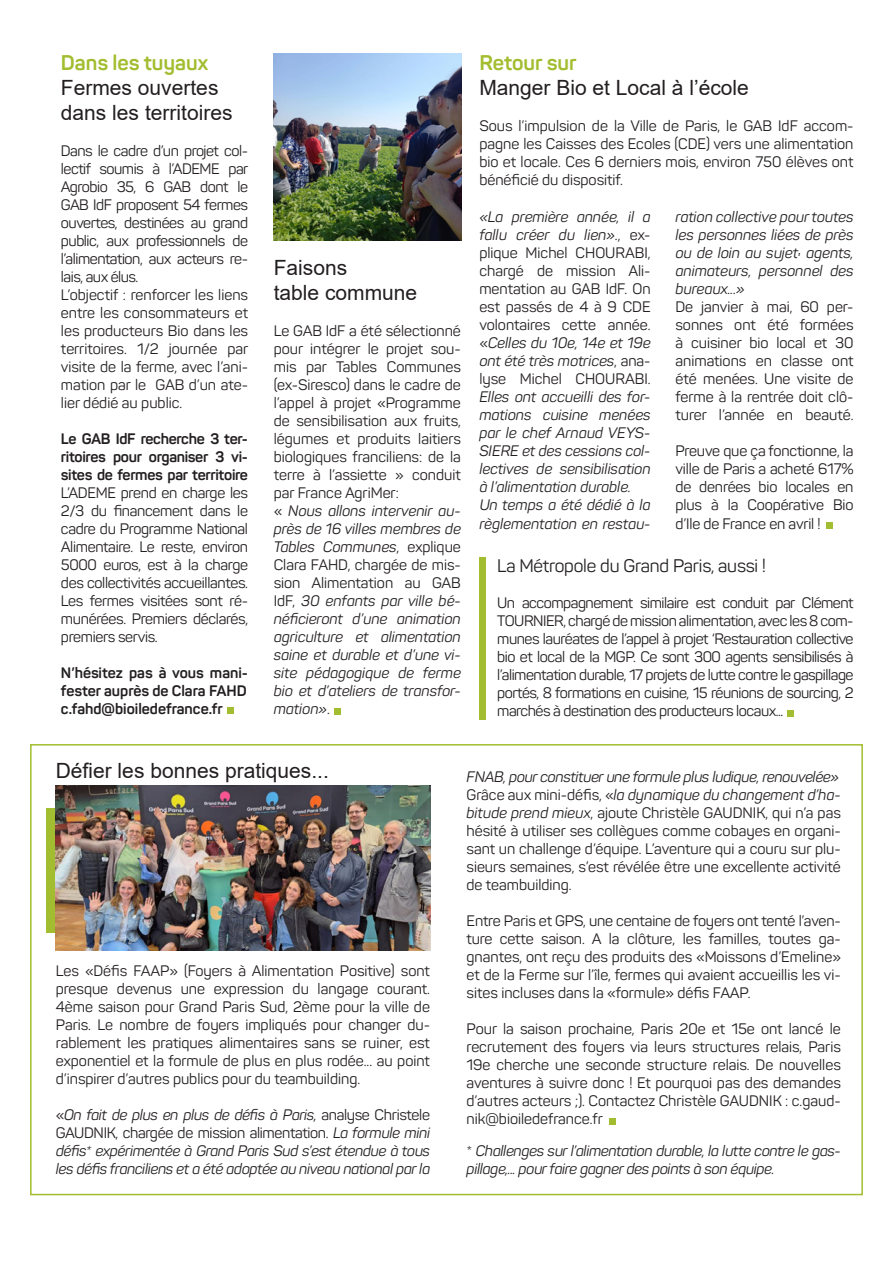
<style>
.page{position:relative;width:893px;height:1263px;background:#fff}
.page>*{position:absolute;margin:0;border:0;box-sizing:border-box;transform-origin:0 0}
.t1{font:21px/25.2px "Arial";color:#231f20}
.t2{font:700 21px "Panton";color:#a2bd2f}
.t3{font:18px "Panton";letter-spacing:-.01em;color:#231f20}
.t4{font:15px/18px "Panton";color:#231f20;text-align:justify}
.t5{font:italic 15px/18px "Panton";letter-spacing:-.02em;color:#231f20;text-align:justify}
.t6{font:700 15px/18px "Panton";color:#231f20}
.t7{font:italic 15px/18px "Panton";color:#231f20}
.s1{font-family:"Panton";font-weight:700;color:#a2bd2f}
.s2{font-weight:700}
.s3{font-style:normal}
.s4{font-style:italic}
</style>
<div class="page">
<svg style="left:46px;top:808px;width:10px;height:124px"></svg>
<div style="left:30px;top:744px;width:833px;height:451px;border:2px solid #a2bd2f"></div>
<img style="left:56px;top:785px;width:374px;height:166px">
<svg style="left:479px;top:557px;width:7px;height:163px"></svg>
<img style="left:274px;top:54px;width:187px;height:187px">
<svg style="left:227px;top:707px;width:7px;height:7px"></svg>
<svg style="left:826px;top:522px;width:7px;height:6px"></svg>
<svg style="left:334px;top:708px;width:7px;height:7px"></svg>
<svg style="left:787px;top:710px;width:7px;height:7px"></svg>
<svg style="left:609px;top:1118px;width:7px;height:7px"></svg>
<p class="t1" style="left:61px;top:50px;width:173px"><span class="s1">Dans les tuyaux<br></span>Fermes ouvertes dans les territoires</p>
<p class="t4" style="left:61px;top:142px;width:189px">Dans le cadre d’un projet col&shy;lectif soumis à l’ADEME par Agrobio 35, 6 GAB dont le GAB IdF proposent 54 fermes ouvertes, destinées au grand public, aux professionnels de l’alimentation, aux acteurs re&shy;lais, aux élus.</p>
<p class="t4" style="left:61px;top:286px;width:189px">L’objectif : renforcer les liens entre les consommateurs et les producteurs Bio dans les territoires. 1/2 journée par visite de la ferme, avec l’ani&shy;mation par le GAB d’un ate&shy;lier dédié au public.</p>
<p class="t4" style="left:61px;top:430px;width:189px"><span class="s2">Le GAB IdF recherche 3 ter&shy;ritoires pour organiser 3 vi&shy;sites de fermes par territoire </span>L’ADEME prend en charge les 2/3 du financement dans le cadre du Programme National Alimentaire. Le reste, environ 5000 euros, est à la charge des collectivités accueillantes.<br>Les fermes visitées sont ré&shy;munérées. Premiers déclarés, premiers servis.</p>
<p class="t6" style="left:61px;top:664px;width:189px">N’hésitez pas à vous mani&shy;fester auprès de Clara FAHD</p>
<p class="t6" style="left:61px;top:700px;width:163px">c.fahd@bioiledefrance.fr</p>
<p class="t1" style="left:274px;top:255px;width:75px">Faisons</p>
<p class="t1" style="left:274px;top:280px;width:145px">table commune</p>
<p class="t4" style="left:274px;top:322px;width:189px">Le GAB IdF a été sélectionné pour intégrer le projet sou&shy;mis par Tables Communes (ex-Siresco) dans le cadre de l’appel à projet «Programme de sensibilisation aux fruits, légumes et produits laitiers biologiques franciliens: de la terre à l’assiette » conduit par France AgriMer:</p>
<p class="t5" style="left:274px;top:502px;width:189px"><span class="s3">«</span> Nous allons intervenir au&shy;près de 16 villes membres de Tables Communes<span class="s3">, explique Clara FAHD, chargée de mis&shy;sion Alimentation au GAB IdF,</span> 30 enfants par ville bé&shy;néficieront d’une animation agriculture et alimentation saine et durable et d’une vi&shy;site pédagogique de ferme bio et d’ateliers de transfor&shy;mation»<span class="s3">.</span></p>
<p class="t2" style="left:479px;top:50px;width:99px">Retour sur</p>
<p class="t1" style="left:479px;top:75px;width:271px">Manger Bio et Local à l’école</p>
<p class="t4" style="left:479px;top:117px;width:376px">Sous l’impulsion de la Ville de Paris, le GAB IdF accom&shy;pagne les Caisses des Ecoles (CDE) vers une alimentation bio et locale. Ces 6 derniers mois, environ 750 élèves ont bénéficié du dispositif.</p>
<p class="t5" style="left:479px;top:208px;width:173px">«La première année, il a fallu créer du lien»<span class="s3">., ex&shy;plique Michel CHOURABI, chargé de mission Ali&shy;mentation au GAB IdF. On est passés de 4 à 9 CDE volontaires cette année. «</span>Celles du 10e, 14e et 19e ont été très motrices<span class="s3">, ana&shy;lyse Michel CHOURABI.<br></span>Elles ont accueilli des for&shy;mations cuisine menées par le chef Arnaud VEYS-SIERE et des cessions col&shy;lectives de sensibilisation à l’alimentation durable.</p>
<p class="t7" style="left:479px;top:496px;width:173px">Un temps a été dédié à la règlementation en restau-</p>
<p class="t5" style="left:675px;top:208px;width:180px">ration collective pour toutes les personnes liées de près ou de loin au sujet: agents, animateurs, personnel des bureaux...»</p>
<p class="t4" style="left:675px;top:298px;width:180px">De janvier à mai, 60 per&shy;sonnes ont été formées à cuisiner bio local et 30 animations en classe ont été menées. Une visite de ferme à la rentrée doit clô&shy;turer l’année en beauté.</p>
<p class="t4" style="left:675px;top:442px;width:180px">Preuve que ça fonctionne, la ville de Paris a acheté 617% de denrées bio locales en plus à la Coopérative Bio d’Ile de France en avril !</p>
<p class="t3" style="left:497px;top:555px;width:270px">La Métropole du Grand Paris, aussi !</p>
<p class="t4" style="left:497px;top:594px;width:358px">Un accompagnement similaire est conduit par Clément TOURNIER, chargé de mission alimentation, avec les 8 com&shy;munes lauréates de l’appel à projet ‘Restauration collective bio et local de la MGP. Ce sont 300 agents sensibilisés à l’alimentation durable, 17 projets de lutte contre le gaspillage portés, 8 formations en cuisine, 15 réunions de sourcing, 2 marchés à destination des producteurs locaux...</p>
<p class="t1" style="left:56px;top:757px;width:275px">Défier les bonnes pratiques...</p>
<p class="t4" style="left:56px;top:961px;width:376px">Les «Défis FAAP» (Foyers à Alimentation Positive) sont presque devenus une expression du langage courant.<br>4ème saison pour Grand Paris Sud, 2ème pour la ville de Paris. Le nombre de foyers impliqués pour changer du&shy;rablement les pratiques alimentaires sans se ruiner, est exponentiel et la formule de plus en plus rodée... au point d’inspirer d’autres publics pour du teambuilding.</p>
<p class="t5" style="left:56px;top:1105px;width:376px"><span class="s3">«</span>On fait de plus en plus de défis à Paris, <span class="s3">analyse Christele GAUDNIK, chargée de mission alimentation.</span> La formule mini défis* expérimentée à Grand Paris Sud s’est étendue à tous les défis franciliens et a été adoptée au niveau national par la</p>
<p class="t5" style="left:467px;top:768px;width:374px">FNAB, pour constituer une formule plus ludique, renouvelée»</p>
<p class="t4" style="left:467px;top:786px;width:376px">Grâce aux mini-défis, «<span class="s4">la dynamique du changement d’ha&shy;bitude prend mieux</span>, ajoute Christèle GAUDNIK, qui n’a pas hésité à utiliser ses collègues comme cobayes en organi&shy;sant un challenge d’équipe. L’aventure qui a couru sur plu&shy;sieurs semaines, s’est révélée être une excellente activité de teambuilding.</p>
<p class="t4" style="left:467px;top:912px;width:376px">Entre Paris et GPS, une centaine de foyers ont tenté l’aven&shy;ture cette saison. A la clôture, les familles, toutes ga&shy;gnantes, ont reçu des produits des «Moissons d’Emeline» et de la Ferme sur l’île, fermes qui avaient accueillis les vi&shy;sites incluses dans la «formule» défis FAAP.</p>
<p class="t4" style="left:467px;top:1020px;width:376px">Pour la saison prochaine, Paris 20e et 15e ont lancé le recrutement des foyers via leurs structures relais, Paris 19e cherche une seconde structure relais. De nouvelles aventures à suivre donc ! Et pourquoi pas des demandes d’autres acteurs ;). Contactez Christèle GAUDNIK : c.gaud&shy;nik@bioiledefrance.fr</p>
<p class="t5" style="left:467px;top:1142px;width:376px"><span class="s3">*</span> Challenges sur l’alimentation durable, la lutte contre le gas&shy;pillage,... pour faire gagner des points à son équipe.</p>
</div>
